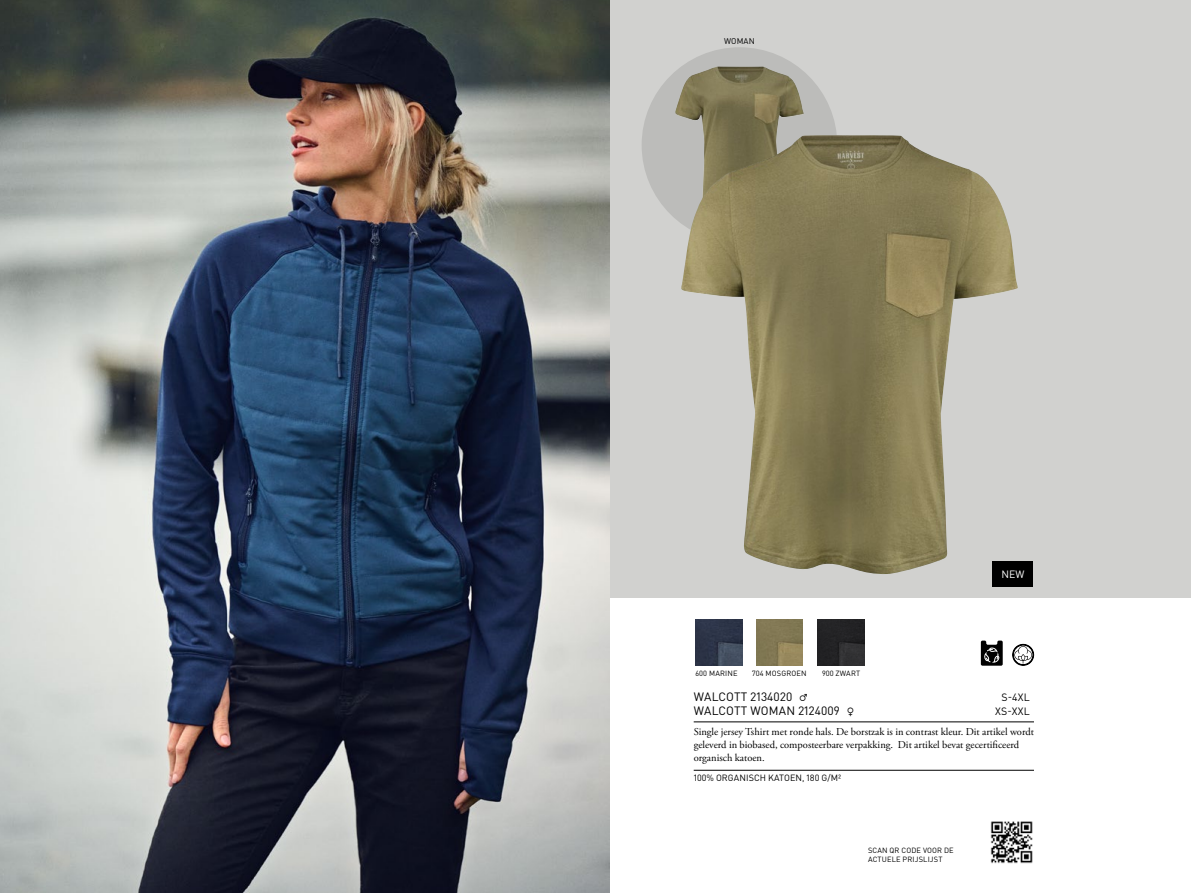
<style>
.page{position:relative;width:1191px;height:893px;background:#fff}
.page>*{position:absolute;margin:0;border:0;box-sizing:border-box;transform-origin:0 0}
.NAMN_H_21{font:12px "DIN Pro";letter-spacing:.01em;color:#000}
.BRÖD-H2021{font:10.5px/13.2px "Adobe Garamond Pro";color:#000}
.NAMN_H_21-2{font:10.5px "DIN Pro";letter-spacing:.01em;color:#000}
.BRÖDM20{font:10.5px "DIN Pro";color:#fff}
.Specs-H2021{font:9px "DIN Pro";letter-spacing:.01em;color:#000}
.Colors-H2021{font:8.25px "DIN Pro";letter-spacing:.01em;color:#000}
.BRÖDM20-2{font:7.5px/9px "DIN Pro";letter-spacing:.02em;color:#000}
</style>
<div class="page">
<div style="left:609px;top:0;width:582px;height:597px;background:#d1d1cf"></div>
<img style="left:756px;top:619px;width:47px;height:47px">
<img style="left:696px;top:619px;width:46px;height:47px">
<img style="left:817px;top:619px;width:47px;height:47px">
<svg style="left:1012px;top:644px;width:22px;height:22px"></svg>
<svg style="left:980px;top:641px;width:22px;height:25px"></svg>
<div style="left:641px;top:47px;width:196px;height:196px;background:#bcbcba;border-radius:50%"></div>
<img style="left:674px;top:66px;width:130px;height:154px">
<img style="left:678px;top:135px;width:340px;height:439px">
<hr style="left:693px;top:722px;width:341px;height:1px;background:#000">
<hr style="left:693px;top:770px;width:341px;height:1px;background:#000">
<div style="left:992px;top:561px;width:41px;height:25px;background:#000"></div>
<img style="left:990px;top:821px;width:43px;height:42px">
<img style="left:0;top:0;width:609px;height:893px">
<p class="Colors-H2021" style="left:724px;top:35px;width:32px">WOMAN</p>
<p class="BRÖDM20" style="left:1001px;top:567px;width:24px">NEW</p>
<p class="BRÖDM20-2" style="left:695px;top:668px;width:43px">600 MARINE</p>
<p class="BRÖDM20-2" style="left:752px;top:668px;width:56px">704 MOSGROEN</p>
<p class="BRÖDM20-2" style="left:822px;top:668px;width:40px">900 ZWART</p>
<p class="NAMN_H_21" style="left:694px;top:689px;width:116px">WALCOTT 2134020 ♂</p>
<p class="NAMN_H_21-2" style="left:1001px;top:690px;width:30px">S-4XL</p>
<p class="NAMN_H_21" style="left:694px;top:702px;width:162px">WALCOTT WOMAN 2124009 ♀</p>
<p class="NAMN_H_21-2" style="left:995px;top:704px;width:36px">XS-XXL</p>
<p class="BRÖD-H2021" style="left:693px;top:726px;width:342px">Single jersey Tshirt met ronde hals. De borstzak is in contrast kleur. Dit artikel wordt geleverd in biobased, composteerbare verpakking. Dit artikel bevat gecertificeerd organisch katoen.</p>
<p class="Specs-H2021" style="left:693px;top:772px;width:149px">100% ORGANISCH KATOEN, 180 G/M²</p>
<p class="BRÖDM20-2" style="left:868px;top:846px;width:87px">SCAN QR CODE VOOR DE<br>ACTUELE PRIJSLIJST</p>
</div>
